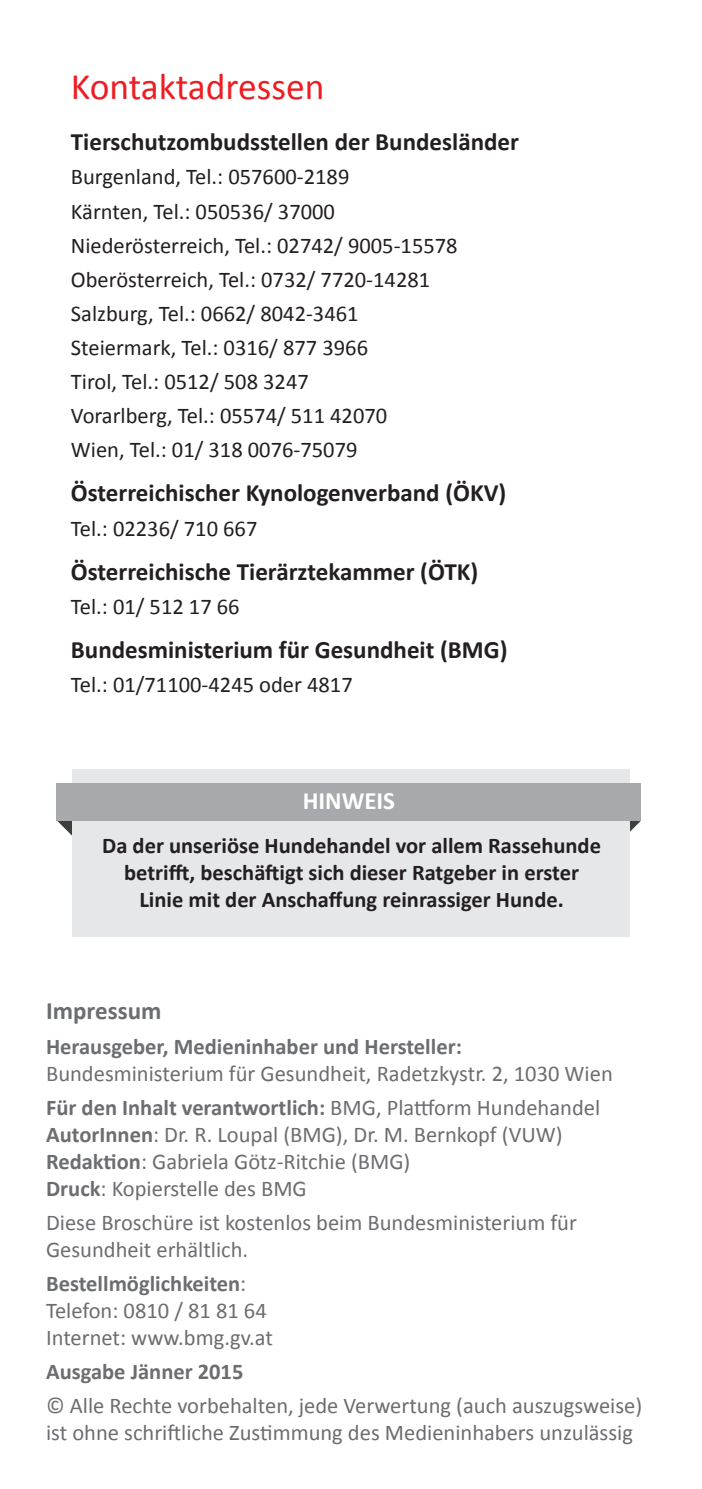
<style>
.page{position:relative;width:702px;height:1489px;background:#fff}
.page>*{position:absolute;margin:0;border:0;box-sizing:border-box;transform-origin:0 0}
.t1{font:37.5px "Calibri";color:#ee1d23}
.t2{font:700 25px "Calibri";color:#231f20}
.t3{font:700 25px "Calibri";color:#6c6d70}
.P_Impressum{font:700 25px "Calibri";color:#fff}
.P_Impressum-2{font:22.5px/27px "Calibri";color:#6c6d70}
.t4{font:22.5px "Calibri";color:#231f20}
.P_Hervorhebung{font:700 22.5px/27px "Calibri";color:#231f20;text-align:center}
.P_Impressum-3{font:700 22.5px "Calibri";color:#6c6d70}
.s1{font-weight:700}
</style>
<div class="page">
<svg style="left:629px;top:820px;width:12px;height:26px"></svg>
<svg style="left:57px;top:820px;width:15px;height:16px"></svg>
<div style="left:72px;top:769px;width:557px;height:167px;background:#e6e7e9"></div>
<div style="left:57px;top:783px;width:584px;height:37px;background:#a8a9ad"></div>
<h2 class="t1" style="left:71px;top:63px;width:255px">Kontaktadressen</h2>
<h5 class="t2" style="left:71px;top:126px;width:449px">Tierschutzombudsstellen der Bundesländer</h5>
<p class="t4" style="left:71px;top:163px;width:280px">Burgenland, Tel.: 057600-2189</p>
<p class="t4" style="left:71px;top:197px;width:265px">Kärnten, Tel.: 050536/ 37000</p>
<p class="t4" style="left:71px;top:231px;width:388px">Niederösterreich, Tel.: 02742/ 9005-15578</p>
<p class="t4" style="left:71px;top:265px;width:361px">Oberösterreich, Tel.: 0732/ 7720-14281</p>
<p class="t4" style="left:71px;top:299px;width:289px">Salzburg, Tel.: 0662/ 8042-3461</p>
<p class="t4" style="left:71px;top:333px;width:298px">Steiermark, Tel.: 0316/ 877 3966</p>
<p class="t4" style="left:71px;top:367px;width:239px">Tirol, Tel.: 0512/ 508 3247</p>
<p class="t4" style="left:71px;top:401px;width:318px">Vorarlberg, Tel.: 05574/ 511 42070</p>
<p class="t4" style="left:71px;top:435px;width:288px">Wien, Tel.: 01/ 318 0076-75079</p>
<h5 class="t2" style="left:71px;top:477px;width:437px">Österreichischer Kynologenverband (ÖKV)</h5>
<p class="t4" style="left:71px;top:514px;width:188px">Tel.: 02236/ 710 667</p>
<h5 class="t2" style="left:71px;top:555px;width:409px">Österreichische Tierärztekammer (ÖTK)</h5>
<p class="t4" style="left:71px;top:592px;width:170px">Tel.: 01/ 512 17 66</p>
<h5 class="t2" style="left:71px;top:633px;width:438px">Bundesministerium für Gesundheit (BMG)</h5>
<p class="t4" style="left:71px;top:670px;width:283px">Tel.: 01/71100-4245 oder 4817</p>
<p class="P_Impressum" style="left:303px;top:784px;width:94px">HINWEIS</p>
<p class="P_Hervorhebung" style="left:102px;top:832px;width:500px">Da der unseriöse Hundehandel vor allem Rassehunde betrifft, beschäftigt sich dieser Ratgeber in erster<br>Linie mit der Anschaffung reinrassiger Hunde.</p>
<h5 class="t3" style="left:46px;top:995px;width:117px">Impressum</h5>
<p class="P_Impressum-2" style="left:46px;top:1032px;width:568px"><span class="s1">Herausgeber, Medieninhaber und Hersteller:<br></span>Bundesministerium für Gesundheit, Radetzkystr. 2, 1030 Wien</p>
<p class="P_Impressum-2" style="left:46px;top:1093px;width:555px"><span class="s1">Für den Inhalt verantwortlich:</span> BMG, Plattform Hundehandel <span class="s1">AutorInnen</span>: Dr. R. Loupal (BMG), Dr. M. Bernkopf (VUW)<br><span class="s1">Redaktion</span>: Gabriela Götz-Ritchie (BMG)<br><span class="s1">Druck</span>: Kopierstelle des BMG</p>
<p class="P_Impressum-2" style="left:46px;top:1208px;width:532px">Diese Broschüre ist kostenlos beim Bundesministerium für<br>Gesundheit erhältlich.</p>
<p class="P_Impressum-2" style="left:46px;top:1269px;width:228px"><span class="s1">Bestellmöglichkeiten</span>:<br>Telefon: 0810 / 81 81 64<br>Internet: www.bmg.gv.at</p>
<p class="P_Impressum-3" style="left:46px;top:1357px;width:199px">Ausgabe Jänner 2015</p>
<p class="P_Impressum-2" style="left:46px;top:1392px;width:597px">© Alle Rechte vorbehalten, jede Verwertung (auch auszugsweise) ist ohne schriftliche Zustimmung des Medieninhabers unzulässig</p>
</div>
